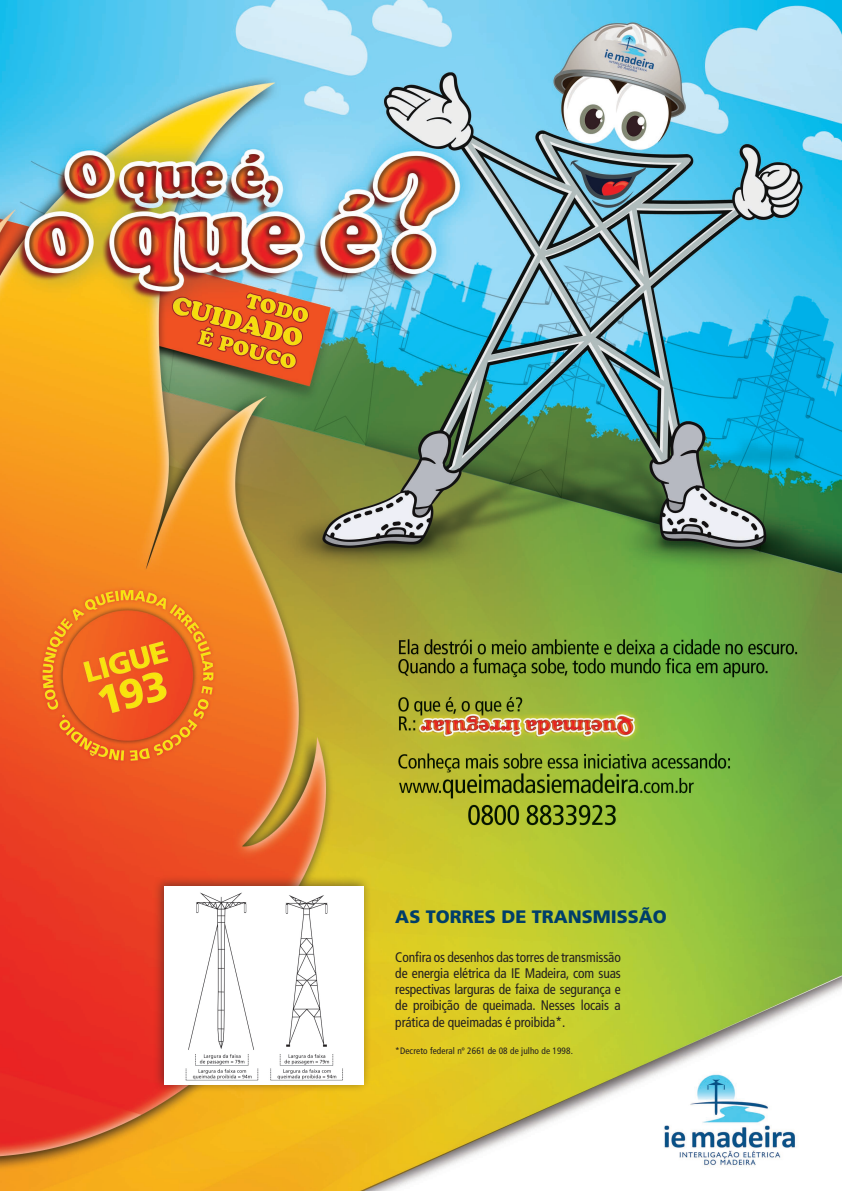
<style>
.page{position:relative;width:842px;height:1191px;background:#fff}
.page>*{position:absolute;margin:0;border:0;box-sizing:border-box;transform-origin:0 0}
.t1{font:900 18px "Frutiger LT Std";color:#003e69}
.t2{font:condensed 13.9px/16.2px "Frutiger LT Std";letter-spacing:-.01em;color:#231f20;text-align:justify}
.t3{font:condensed 9.3px "Frutiger LT Std";letter-spacing:.01em;color:#231f20}
</style>
<div class="page">
<img style="left:0;top:0;width:842px;height:1191px">
<div style="left:153px;top:875px;width:218px;height:217px;background:#231f20;opacity:.5"></div>
<img style="left:166px;top:887px;width:198px;height:197px">
<p class="t1" style="left:395px;top:906px;width:273px">AS TORRES DE TRANSMISSÃO</p>
<p class="t2" style="left:395px;top:949px;width:227px">Confira os desenhos das torres de transmissão de energia elétrica da IE Madeira, com suas respectivas larguras de faixa de segurança e de proibição de queimada. Nesses locais a prática de queimadas é proibida*.</p>
<p class="t3" style="left:395px;top:1045px;width:179px">*Decreto federal nº 2661 de 08 de julho de 1998.</p>
</div>
